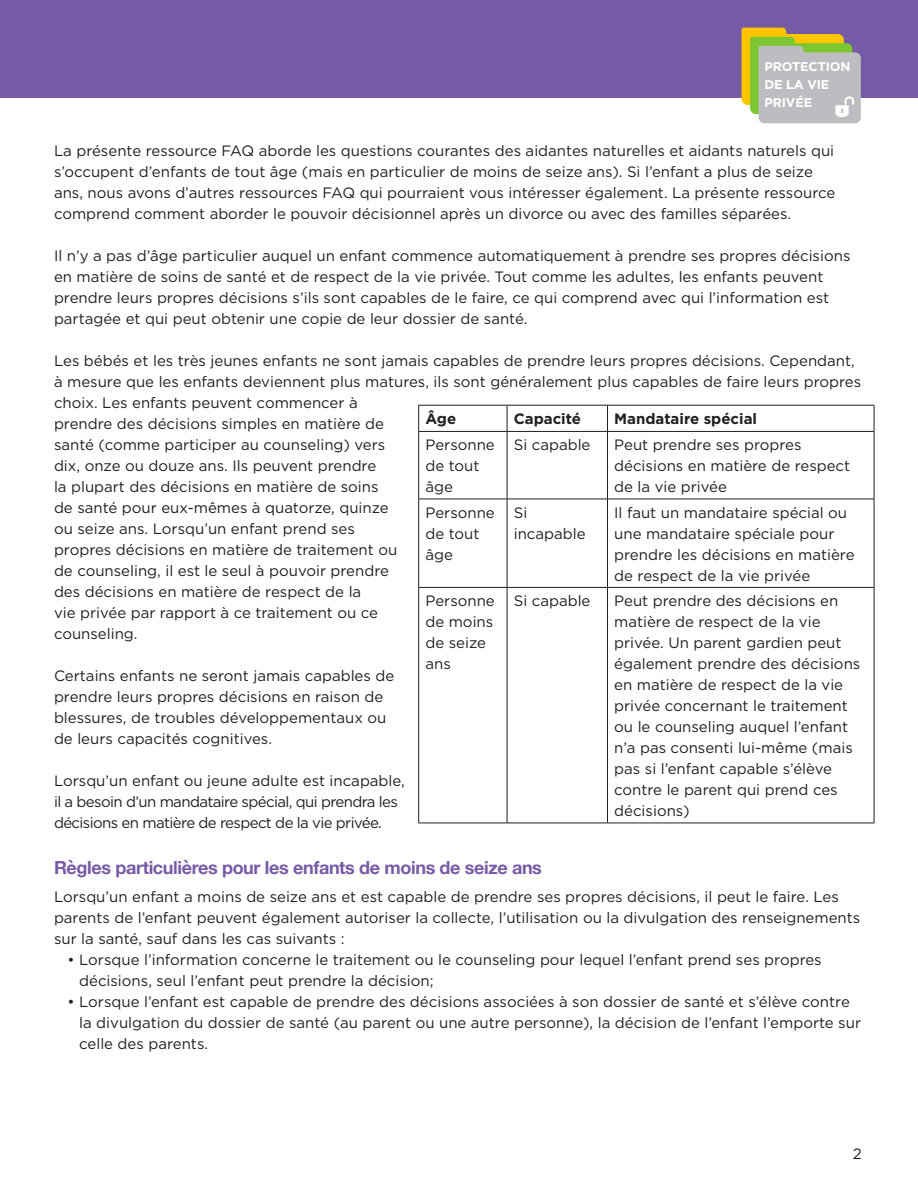
<style>
.page{position:relative;width:918px;height:1188px;background:#fff}
.page>*{position:absolute;margin:0;border:0;box-sizing:border-box;transform-origin:0 0}
.sub_head{font:700 18px "Helvetica Neue";letter-spacing:-.02em;color:#775aa6}
.Change_body_text{font:15px/21px "Gotham";color:#231f20}
.Change_body_text-2{font:15px/21px "Gotham";letter-spacing:-.04em;color:#231f20}
.Change_body_text-3{font:700 15px "Gotham";color:#231f20}
.CF_body_text{font:700 12.6px "Gotham";letter-spacing:-.01em;color:#fff}
</style>
<div class="page">
<div style="left:0;top:0;width:918px;height:97px;background:#775aa6"></div>
<hr style="left:418px;top:405px;width:89px;height:1px;background:#231f20">
<svg style="left:418px;top:405px;width:1px;height:26px"></svg>
<hr style="left:507px;top:405px;width:101px;height:1px;background:#231f20">
<svg style="left:507px;top:405px;width:1px;height:26px"></svg>
<hr style="left:608px;top:405px;width:266px;height:1px;background:#231f20">
<svg style="left:607px;top:405px;width:1px;height:26px"></svg>
<svg style="left:874px;top:405px;width:1px;height:26px"></svg>
<hr style="left:418px;top:431px;width:89px;height:1px;background:#231f20">
<hr style="left:418px;top:432px;width:1px;height:67px;background:#231f20">
<hr style="left:507px;top:431px;width:101px;height:1px;background:#231f20">
<hr style="left:507px;top:432px;width:1px;height:67px;background:#231f20">
<hr style="left:608px;top:431px;width:266px;height:1px;background:#231f20">
<hr style="left:607px;top:432px;width:1px;height:67px;background:#231f20">
<hr style="left:874px;top:432px;width:1px;height:67px;background:#231f20">
<hr style="left:418px;top:499px;width:89px;height:1px;background:#231f20">
<hr style="left:418px;top:499px;width:1px;height:88px;background:#231f20">
<hr style="left:507px;top:499px;width:101px;height:1px;background:#231f20">
<hr style="left:507px;top:499px;width:1px;height:88px;background:#231f20">
<hr style="left:608px;top:499px;width:266px;height:1px;background:#231f20">
<hr style="left:607px;top:499px;width:1px;height:88px;background:#231f20">
<hr style="left:874px;top:499px;width:1px;height:88px;background:#231f20">
<hr style="left:418px;top:587px;width:89px;height:1px;background:#231f20">
<hr style="left:418px;top:588px;width:1px;height:235px;background:#231f20">
<hr style="left:507px;top:587px;width:101px;height:1px;background:#231f20">
<hr style="left:507px;top:588px;width:1px;height:235px;background:#231f20">
<hr style="left:608px;top:587px;width:266px;height:1px;background:#231f20">
<hr style="left:607px;top:588px;width:1px;height:235px;background:#231f20">
<hr style="left:874px;top:588px;width:1px;height:235px;background:#231f20">
<hr style="left:418px;top:823px;width:89px;height:1px;background:#231f20">
<hr style="left:507px;top:823px;width:101px;height:1px;background:#231f20">
<hr style="left:608px;top:823px;width:266px;height:1px;background:#231f20">
<svg style="left:742px;top:28px;width:119px;height:95px;background:#babb96"></svg>
<p class="CF_body_text" style="left:765px;top:59px;width:87px">PROTECTION</p>
<p class="CF_body_text" style="left:765px;top:77px;width:66px">DE LA VIE</p>
<p class="CF_body_text" style="left:765px;top:94px;width:49px">PRIVÉE</p>
<p class="Change_body_text" style="left:54px;top:140px;width:783px">La présente ressource FAQ aborde les questions courantes des aidantes naturelles et aidants naturels qui s’occupent d’enfants de tout âge (mais en particulier de moins de seize ans). Si l’enfant a plus de seize ans, nous avons d’autres ressources FAQ qui pourraient vous intéresser également. La présente ressource comprend comment aborder le pouvoir décisionnel après un divorce ou avec des familles séparées.</p>
<p class="Change_body_text" style="left:54px;top:245px;width:798px">Il n’y a pas d’âge particulier auquel un enfant commence automatiquement à prendre ses propres décisions en matière de soins de santé et de respect de la vie privée. Tout comme les adultes, les enfants peuvent prendre leurs propres décisions s’ils sont capables de le faire, ce qui comprend avec qui l’information est partagée et qui peut obtenir une copie de leur dossier de santé.</p>
<p class="Change_body_text" style="left:54px;top:350px;width:809px">Les bébés et les très jeunes enfants ne sont jamais capables de prendre leurs propres décisions. Cependant, à mesure que les enfants deviennent plus matures, ils sont généralement plus capables de faire leurs propres choix. Les enfants peuvent commencer à<br>prendre des décisions simples en matière de<br>santé (comme participer au counseling) vers<br>dix, onze ou douze ans. Ils peuvent prendre<br>la plupart des décisions en matière de soins<br>de santé pour eux-mêmes à quatorze, quinze<br>ou seize ans. Lorsqu’un enfant prend ses<br>propres décisions en matière de traitement ou<br>de counseling, il est le seul à pouvoir prendre<br>des décisions en matière de respect de la<br>vie privée par rapport à ce traitement ou ce<br>counseling.</p>
<p class="Change_body_text" style="left:54px;top:665px;width:342px">Certains enfants ne seront jamais capables de prendre leurs propres décisions en raison de blessures, de troubles développementaux ou de leurs capacités cognitives.</p>
<p class="Change_body_text-2" style="left:54px;top:770px;width:352px">Lorsqu’un enfant ou jeune adulte est incapable, il a besoin d’un mandataire spécial, qui prendra les décisions en matière de respect de la vie privée.</p>
<p class="sub_head" style="left:54px;top:854px;width:489px">Règles particulières pour les enfants de moins de seize ans</p>
<p class="Change_body_text" style="left:54px;top:886px;width:808px">Lorsqu’un enfant a moins de seize ans et est capable de prendre ses propres décisions, il peut le faire. Les parents de l’enfant peuvent également autoriser la collecte, l’utilisation ou la divulgation des renseignements sur la santé, sauf dans les cas suivants :</p>
<p class="Change_body_text" style="left:79px;top:949px;width:744px;text-indent:-12px">• Lorsque l’information concerne le traitement ou le counseling pour lequel l’enfant prend ses propres décisions, seul l’enfant peut prendre la décision;</p>
<p class="Change_body_text" style="left:79px;top:991px;width:783px;text-indent:-12px">• Lorsque l’enfant est capable de prendre des décisions associées à son dossier de santé et s’élève contre la divulgation du dossier de santé (au parent ou une autre personne), la décision de l’enfant l’emporte sur celle des parents.</p>
<p class="Change_body_text-3" style="left:425px;top:409px;width:32px">Âge</p>
<p class="Change_body_text-3" style="left:514px;top:409px;width:69px">Capacité</p>
<p class="Change_body_text-3" style="left:614px;top:409px;width:144px">Mandataire spécial</p>
<p class="Change_body_text" style="left:425px;top:434px;width:71px">Personne de tout âge</p>
<p class="Change_body_text" style="left:514px;top:434px;width:78px">Si capable</p>
<p class="Change_body_text" style="left:614px;top:434px;width:238px">Peut prendre ses propres décisions en matière de respect de la vie privée</p>
<p class="Change_body_text" style="left:425px;top:502px;width:71px">Personne de tout âge</p>
<p class="Change_body_text" style="left:514px;top:502px;width:73px">Si incapable</p>
<p class="Change_body_text" style="left:614px;top:502px;width:242px">Il faut un mandataire spécial ou une mandataire spéciale pour prendre les décisions en matière de respect de la vie privée</p>
<p class="Change_body_text" style="left:425px;top:590px;width:71px">Personne de moins de seize ans</p>
<p class="Change_body_text" style="left:514px;top:590px;width:78px">Si capable</p>
<p class="Change_body_text" style="left:614px;top:590px;width:248px">Peut prendre des décisions en matière de respect de la vie privée. Un parent gardien peut également prendre des décisions en matière de respect de la vie privée concernant le traitement ou le counseling auquel l’enfant n’a pas consenti lui-même (mais pas si l’enfant capable s’élève contre le parent qui prend ces décisions)</p>
<p class="Change_body_text" style="left:853px;top:1143px;width:10px">2</p>
</div>
